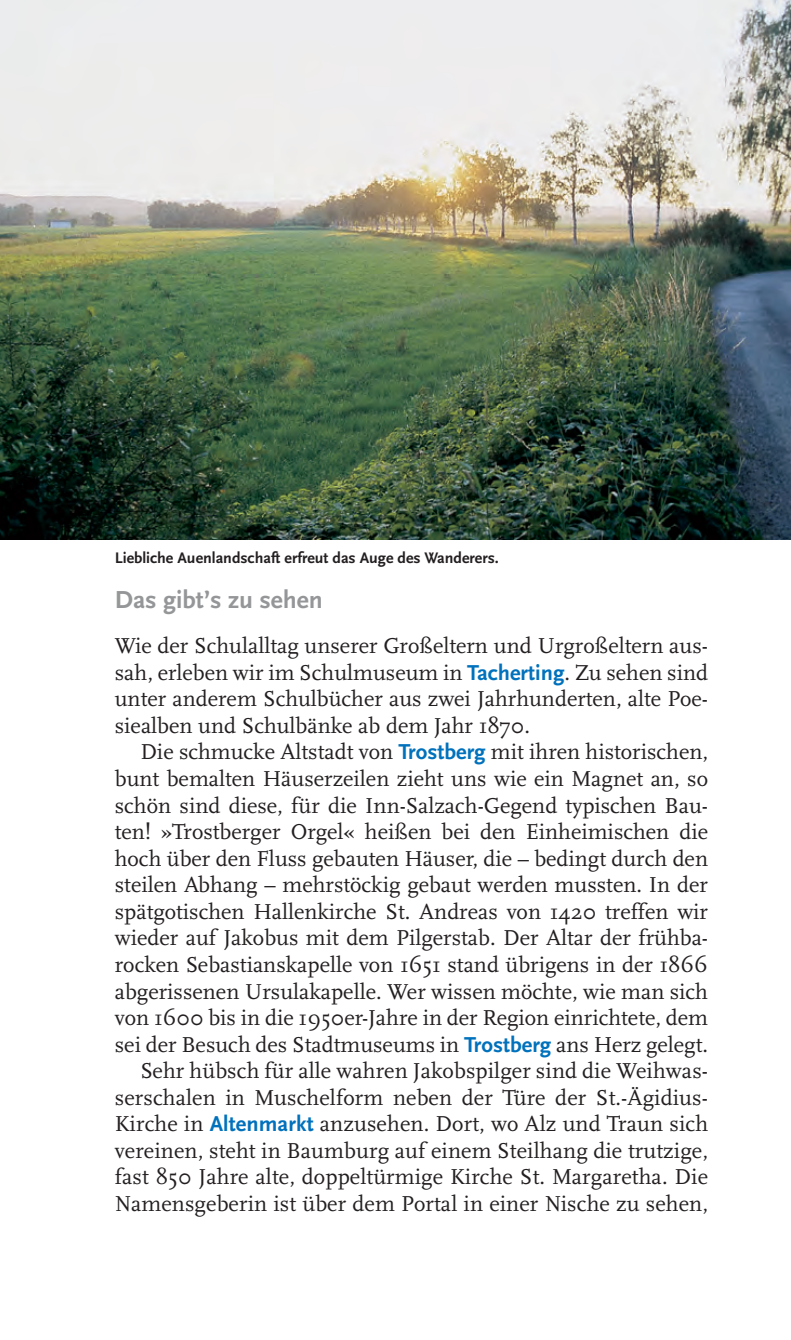
<style>
.page{position:relative;width:791px;height:1340px;background:#fff}
.page>*{position:absolute;margin:0;border:0;box-sizing:border-box;transform-origin:0 0}
.t1{font:700 25.65px "Scala Sans";color:#949698}
.t2{font:22.5px/26.6px "Scala";color:#231f20;text-align:justify}
.t3{font:700 15.97px "Scala Sans";color:#231f20}
.s1{font-family:"Scala Sans";font-weight:700;color:#0071bc}
</style>
<div class="page">
<img style="left:0;top:0;width:791px;height:539px">
<p class="t3" style="left:115px;top:549px;width:386px">Liebliche Auenlandschaft erfreut das Auge des Wanderers.</p>
<p class="t1" style="left:115px;top:586px;width:210px">Das gibt’s zu sehen</p>
<p class="t2" style="left:115px;top:633px;width:595px">Wie der Schulalltag unserer Großeltern und Urgroßeltern aus&shy;sah, erleben wir im Schulmuseum in <span class="s1">Tacherting</span>. Zu sehen sind unter anderem Schulbücher aus zwei Jahrhunderten, alte Poe&shy;siealben und Schulbänke ab dem Jahr 1870.</p>
<p class="t2" style="left:115px;top:739px;width:595px;text-align:right">Die schmucke Altstadt von <span class="s1">Trostberg</span> mit ihren historischen, bunt bemalten Häuserzeilen zieht uns wie ein Magnet an, so schön sind diese, für die Inn-Salzach-Gegend typischen Bau&shy;ten! »Trostberger Orgel« heißen bei den Einheimischen die hoch über den Fluss gebauten Häuser, die – bedingt durch den steilen Abhang – mehrstöckig gebaut werden mussten. In der spätgotischen Hallenkirche St. Andreas von 1420 treffen wir wieder auf Jakobus mit dem Pilgerstab. Der Altar der frühba&shy;rocken Sebastianskapelle von 1651 stand übrigens in der 1866 abgerissenen Ursulakapelle. Wer wissen möchte, wie man sich von 1600 bis in die 1950er-Jahre in der Region einrichtete, dem sei der Besuch des Stadtmuseums in <span class="s1">Trostberg</span> ans Herz gelegt.<br>Sehr hübsch für alle wahren Jakobspilger sind die Weihwas&shy;serschalen in Muschelform neben der Türe der St.-Ägidius-Kirche in <span class="s1">Altenmarkt</span> anzusehen. Dort, wo Alz und Traun sich vereinen, steht in Baumburg auf einem Steilhang die trutzige, fast 850 Jahre alte, doppeltürmige Kirche St. Margaretha. Die Namensgeberin ist über dem Portal in einer Nische zu sehen,</p>
</div>
